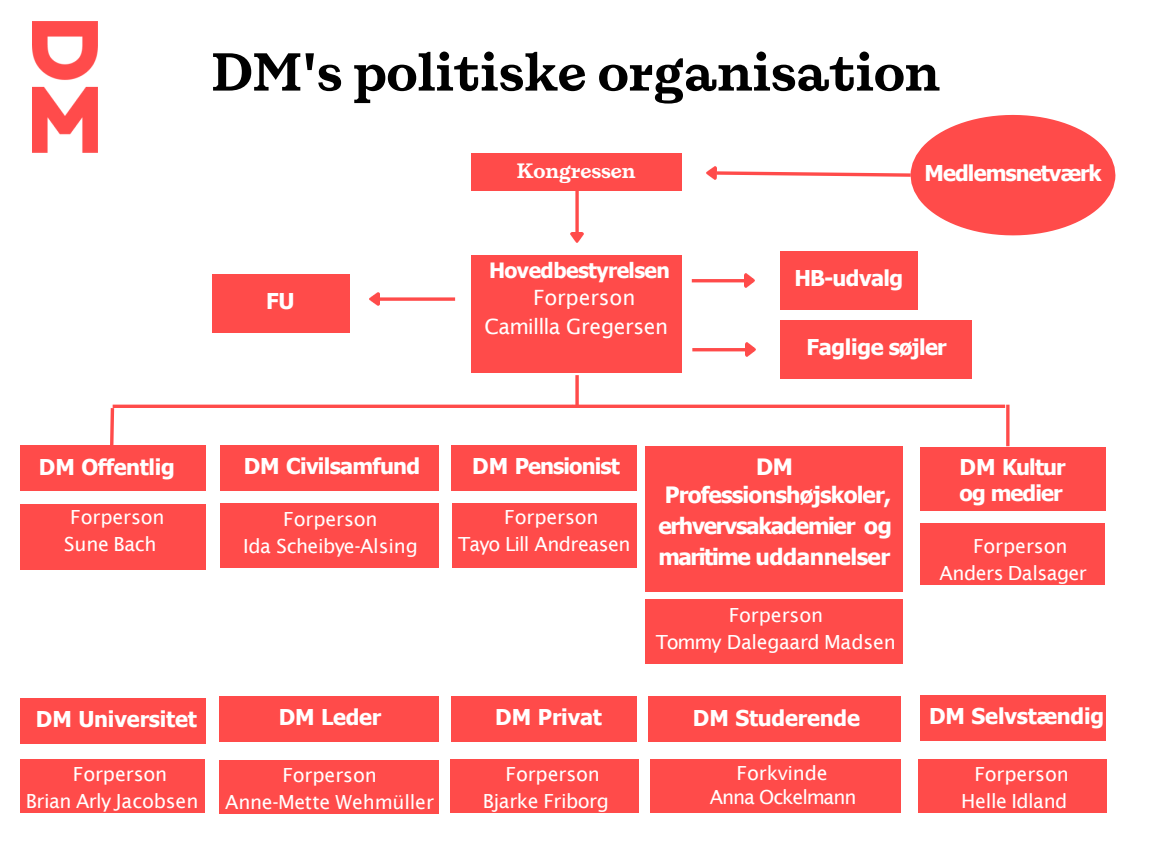
<style>
.page{position:relative;width:1154px;height:867px;background:#fff}
.page>*{position:absolute;margin:0;border:0;box-sizing:border-box;transform-origin:0 0}
.t1{font:700 54px "DM";color:#000}
.t2{font:700 22.5px/30.8px "Tahoma";letter-spacing:-.055em;color:#fff;text-align:justify}
.t3{font:700 21.75px "Tahoma";letter-spacing:-.02em;color:#fff}
.t4{font:700 21.75px/26.1px "Tahoma";letter-spacing:-.04em;color:#fff}
.t5{font:21px/29.1px "Lucida Sans";letter-spacing:-.015em;color:#fff}
.t6{font:700 21px "Tahoma";letter-spacing:-.03em;color:#fff}
.t7{font:700 21px "DM";letter-spacing:-.01em;color:#fff}
.t8{font:19.5px/27.2px "Lucida Sans";letter-spacing:-.01em;color:#fff}
.t9{font:19.5px/23.4px "Lucida Sans";letter-spacing:-.05em;color:#fff;text-align:center}
</style>
<div class="page">
<svg style="left:575px;top:375px;width:4px;height:29px"></svg>
<svg style="left:379px;top:297px;width:76px;height:4px"></svg>
<svg style="left:369px;top:292px;width:10px;height:13px"></svg>
<hr style="left:575px;top:186px;width:3px;height:47px;background:#ff4b4a">
<img style="left:570px;top:232px;width:14px;height:10px">
<hr style="left:691px;top:279px;width:54px;height:3px;background:#ff4b4a">
<svg style="left:744px;top:274px;width:10px;height:13px"></svg>
<svg style="left:573px;top:404px;width:432px;height:4px;background:#ff6665"></svg>
<svg style="left:116px;top:404px;width:457px;height:4px;background:#ff6665"></svg>
<svg style="left:108px;top:404px;width:8px;height:42px"></svg>
<hr style="left:1006px;top:404px;width:3px;height:42px;background:#ff4b4a">
<img style="left:32px;top:22px;width:65px;height:131px">
<div style="left:471px;top:153px;width:211px;height:37px;background:#ff4b4a"></div>
<div style="left:471px;top:255px;width:211px;height:117px;background:#ff4b4a"></div>
<div style="left:780px;top:251px;width:137px;height:59px;background:#ff4b4a"></div>
<div style="left:20px;top:446px;width:186px;height:45px;background:#ff4b4a"></div>
<div style="left:220px;top:446px;width:218px;height:45px;background:#ff4b4a"></div>
<div style="left:451px;top:446px;width:186px;height:45px;background:#ff4b4a"></div>
<div style="left:645px;top:446px;width:258px;height:145px;background:#ff4b4a"></div>
<div style="left:920px;top:447px;width:185px;height:63px;background:#ff4b4a"></div>
<div style="left:20px;top:698px;width:185px;height:45px;background:#ff4b4a"></div>
<div style="left:219px;top:696px;width:220px;height:45px;background:#ff4b4a"></div>
<div style="left:451px;top:696px;width:186px;height:45px;background:#ff4b4a"></div>
<div style="left:648px;top:696px;width:252px;height:45px;background:#ff4b4a"></div>
<div style="left:920px;top:695px;width:185px;height:45px;background:#ff4b4a"></div>
<div style="left:20px;top:503px;width:186px;height:66px;background:#ff4b4a"></div>
<div style="left:220px;top:503px;width:218px;height:65px;background:#ff4b4a"></div>
<div style="left:452px;top:503px;width:184px;height:65px;background:#ff4b4a"></div>
<div style="left:645px;top:599px;width:258px;height:65px;background:#ff4b4a"></div>
<div style="left:920px;top:523px;width:184px;height:62px;background:#ff4b4a"></div>
<div style="left:20px;top:759px;width:185px;height:54px;background:#ff4b4a"></div>
<div style="left:219px;top:759px;width:220px;height:54px;background:#ff4b4a"></div>
<div style="left:450px;top:759px;width:188px;height:54px;background:#ff4b4a"></div>
<div style="left:650px;top:759px;width:250px;height:54px;background:#ff4b4a"></div>
<div style="left:919px;top:759px;width:187px;height:54px;background:#ff4b4a"></div>
<div style="left:212px;top:274px;width:137px;height:59px;background:#ff4b4a"></div>
<svg style="left:717px;top:115px;width:398px;height:120px"></svg>
<img style="left:706px;top:166px;width:11px;height:14px">
<hr style="left:692px;top:348px;width:54px;height:3px;background:#ff4b4a">
<svg style="left:745px;top:343px;width:10px;height:13px"></svg>
<div style="left:780px;top:320px;width:192px;height:59px;background:#ff4b4a"></div>
<h1 class="t1" style="left:211px;top:37px;width:731px">DM's politiske organisation</h1>
<p class="t3" style="left:266px;top:286px;width:30px">FU</p>
<p class="t7" style="left:516px;top:157px;width:121px">Kongressen</p>
<p class="t6" style="left:489px;top:256px;width:182px">Hovedbestyrelsen</p>
<p class="t5" style="left:484px;top:282px;width:185px;text-indent:49px">Forperson<br>Camillla Gregersen</p>
<p class="t4" style="left:924px;top:161px;width:179px">Medlemsnetværk</p>
<p class="t3" style="left:794px;top:263px;width:110px">HB-udvalg</p>
<p class="t3" style="left:806px;top:332px;width:142px">Faglige søjler</p>
<p class="t3" style="left:39px;top:452px;width:137px">DM Offentlig</p>
<p class="t3" style="left:244px;top:451px;width:178px">DM Civilsamfund</p>
<p class="t4" style="left:472px;top:454px;width:149px">DM Pensionist</p>
<p class="t2" style="left:756px;top:452px;width:38px">DM</p>
<p class="t2" style="left:658px;top:480px;width:235px">Professionshøjskoler, erhvervsakademier og maritime uddannelser</p>
<p class="t8" style="left:64px;top:503px;width:102px;text-align:center">Forperson<br>Sune Bach</p>
<p class="t8" style="left:283px;top:505px;width:96px">Forperson</p>
<p class="t8" style="left:458px;top:503px;width:174px;text-indent:46px">Forperson<br>Tayo Lill Andreasen</p>
<p class="t8" style="left:243px;top:532px;width:176px">Ida Scheibye-Alsing</p>
<p class="t8" style="left:728px;top:601px;width:96px">Forperson</p>
<p class="t8" style="left:656px;top:628px;width:242px">Tommy Dalegaard Madsen</p>
<p class="t3" style="left:36px;top:703px;width:162px">DM Universitet</p>
<p class="t3" style="left:279px;top:701px;width:104px">DM Leder</p>
<p class="t3" style="left:495px;top:702px;width:108px">DM Privat</p>
<p class="t3" style="left:693px;top:702px;width:169px">DM Studerende</p>
<p class="t4" style="left:959px;top:455px;width:107px">DM Kultur og medier</p>
<p class="t8" style="left:939px;top:532px;width:149px;text-indent:33px">Forperson<br>Anders Dalsager</p>
<p class="t3" style="left:929px;top:701px;width:177px">DM Selvstændig</p>
<p class="t8" style="left:26px;top:760px;width:174px;text-indent:47px">Forperson<br>Brian Arly Jacobsen</p>
<p class="t8" style="left:282px;top:761px;width:96px">Forperson</p>
<p class="t8" style="left:225px;top:788px;width:210px">Anne-Mette Wehmüller</p>
<p class="t8" style="left:482px;top:760px;width:128px;text-indent:23px">Forperson<br>Bjarke Friborg</p>
<p class="t9" style="left:709px;top:761px;width:148px">Forkvinde<br>Anna Ockelmann</p>
<p class="t8" style="left:961px;top:760px;width:109px;text-align:right">Forperson<br>Helle Idland</p>
</div>
